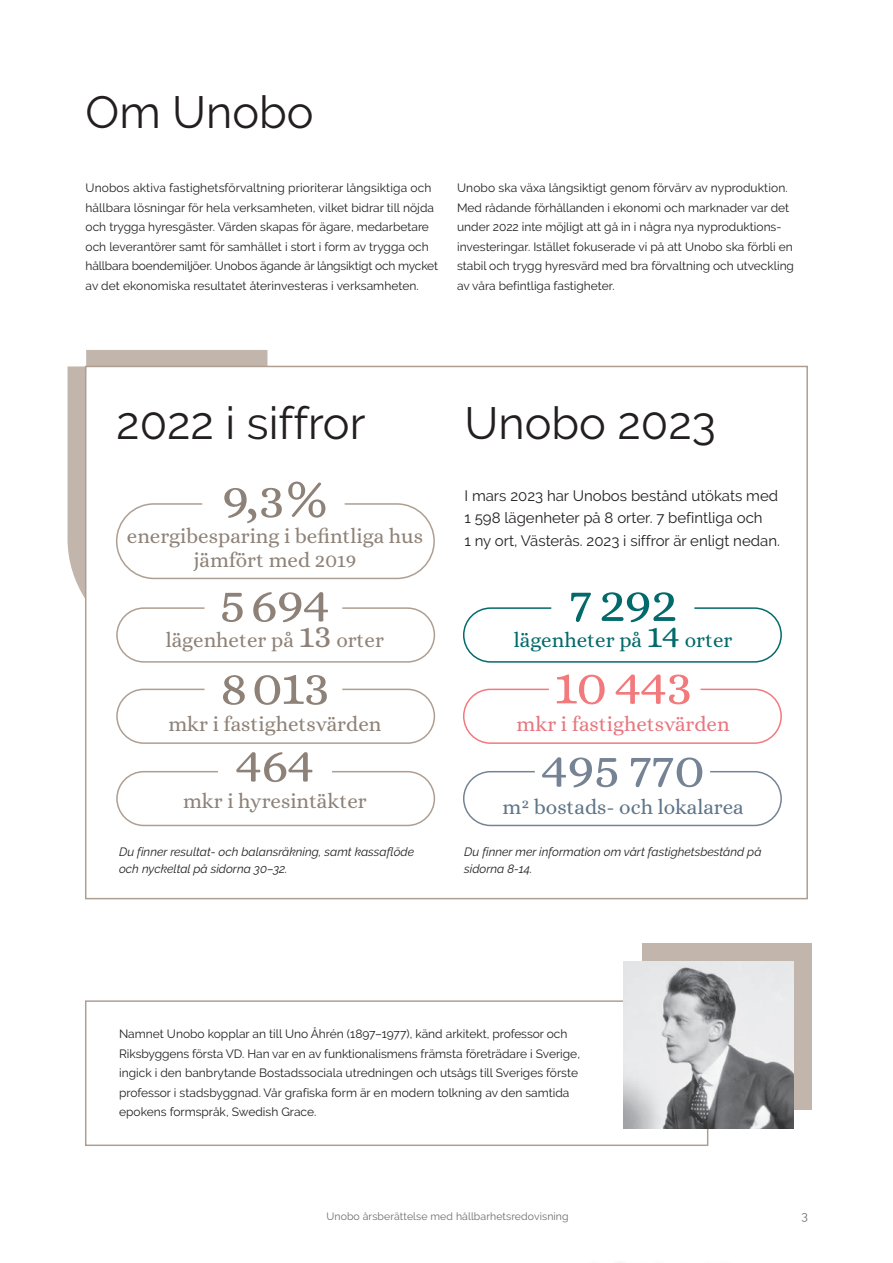
<style>
.page{position:relative;width:893px;height:1263px;background:#fff}
.page>*{position:absolute;margin:0;border:0;box-sizing:border-box;transform-origin:0 0}
.t1{font:54px "Alice";letter-spacing:-.02em;color:#8e8278}
.t2{font:54px "Alice";letter-spacing:-.01em;color:#758395}
.t3{font:54px "Alice";color:#f2797c}
.t4{font:54px "Alice";color:#036a6b}
.t5{font:45px "Raleway";color:#231f20}
.t6{font:21px/24px "Alice";color:#8e8278;text-align:center}
.t7{font:21px "Alice";color:#5f7689}
.t8{font:21px "Alice";color:#e77780}
.t9{font:21px "Alice";color:#036a6b}
.t10{font:15px/22.5px "Raleway";color:#231f20}
.t11{font:12px/19.5px "Raleway";color:#231f20}
.t12{font:italic 12px/16.5px "Raleway";color:#231f20}
.t13{font:12px "Raleway";color:#6c6d70}
.t14{font:10.5px "Raleway";letter-spacing:.01em;color:#6c6d70}
.s1{font-size:36px}
</style>
<div class="page">
<svg style="left:68px;top:366px;width:17px;height:233px;background:#c6bbb2"></svg>
<div style="left:86px;top:350px;width:181px;height:16px;background:#c2b5ac"></div>
<div style="left:642px;top:943px;width:169px;height:166px;background:#c2b5ac"></div>
<div style="left:85px;top:1000px;width:623px;height:146px;border:1px solid #ae9e91"></div>
<img style="left:623px;top:962px;width:171px;height:167px">
<div style="left:463px;top:607px;width:319px;height:56px;border:2px solid #036a6b;border-radius:27px"></div>
<div style="left:116px;top:607px;width:319px;height:56px;border:2px solid #ae9e91;border-radius:27px"></div>
<div style="left:116px;top:689px;width:319px;height:55px;border:2px solid #ae9e91;border-radius:27px"></div>
<div style="left:116px;top:771px;width:319px;height:55px;border:2px solid #ae9e91;border-radius:27px"></div>
<div style="left:463px;top:689px;width:319px;height:55px;border:2px solid #f2797c;border-radius:27px"></div>
<div style="left:463px;top:771px;width:319px;height:55px;border:2px solid #758395;border-radius:27px"></div>
<div style="left:116px;top:503px;width:319px;height:76px;border:2px solid #ae9e91;border-radius:37px"></div>
<h2 class="t5" style="left:86px;top:86px;width:230px">Om Unobo</h2>
<p class="t11" style="left:86px;top:178px;width:354px">Unobos aktiva fastighetsförvaltning prioriterar långsiktiga och hållbara lösningar för hela verksamheten, vilket bidrar till nöjda och trygga hyresgäster. Värden skapas för ägare, medarbetare och leverantörer samt för samhället i stort i form av trygga och hållbara boendemiljöer. Unobos ägande är långsiktigt och mycket av det ekonomiska resultatet återinvesteras i verksamheten.</p>
<p class="t11" style="left:457px;top:178px;width:338px">Unobo ska växa långsiktigt genom förvärv av nyproduktion.<br>Med rådande förhållanden i ekonomi och marknader var det under 2022 inte möjligt att gå in i några nya nyproduktions&shy;investeringar. Istället fokuserade vi på att Unobo ska förbli en stabil och trygg hyresvärd med bra förvaltning och utveckling av våra befintliga fastigheter.</p>
<h2 class="t5" style="left:116px;top:397px;width:251px">2022 i siffror</h2>
<h2 class="t5" style="left:464px;top:397px;width:253px">Unobo 2023</h2>
<h1 class="t1" style="left:222px;top:471px;width:107px">9,3%</h1>
<h3 class="t6" style="left:127px;top:525px;width:298px">energibesparing i befintliga hus jämfört med 2019</h3>
<p class="t10" style="left:464px;top:484px;width:317px">I mars 2023 har Unobos bestånd utökats med<br>1 598 lägenheter på 8 orter. 7 befintliga och<br>1 ny ort, Västerås. 2023 i siffror är enligt nedan.</p>
<h1 class="t1" style="left:220px;top:575px;width:112px">5694</h1>
<h1 class="t4" style="left:569px;top:575px;width:110px">7 292</h1>
<h3 class="t6" style="left:166px;top:629px;width:220px">lägenheter på <span class="s1">13</span> orter</h3>
<h3 class="t9" style="left:514px;top:629px;width:220px">lägenheter på <span class="s1">14</span> orter</h3>
<h1 class="t1" style="left:220px;top:658px;width:111px">8013</h1>
<h1 class="t3" style="left:554px;top:657px;width:140px">10 443</h1>
<h3 class="t6" style="left:168px;top:714px;width:215px">mkr i fastighetsvärden</h3>
<h3 class="t8" style="left:517px;top:713px;width:215px">mkr i fastighetsvärden</h3>
<h1 class="t1" style="left:235px;top:735px;width:80px">464</h1>
<h3 class="t6" style="left:183px;top:791px;width:185px">mkr i hyresintäkter</h3>
<h1 class="t2" style="left:541px;top:740px;width:166px">495 770</h1>
<h3 class="t7" style="left:503px;top:796px;width:243px">m² bostads- och lokalarea</h3>
<p class="t12" style="left:119px;top:843px;width:296px">Du finner resultat- och balansräkning, samt kassaflöde och nyckeltal på sidorna 30–32.</p>
<p class="t12" style="left:464px;top:843px;width:299px">Du finner mer information om vårt fastighetsbestånd på sidorna 8-14.</p>
<p class="t11" style="left:119px;top:1024px;width:462px">Namnet Unobo kopplar an till Uno Åhrén (1897–1977), känd arkitekt, professor och Riksbyggens första VD. Han var en av funktionalismens främsta företrädare i Sverige, ingick i den banbrytande Bostadssociala utredningen och utsågs till Sveriges förste professor i stadsbyggnad. Vår grafiska form är en modern tolkning av den samtida epokens formspråk, Swedish Grace.</p>
<p class="t14" style="left:326px;top:1211px;width:244px">Unobo årsberättelse med hållbarhetsredovisning</p>
<p class="t13" style="left:801px;top:1209px;width:8px">3</p>
</div>
